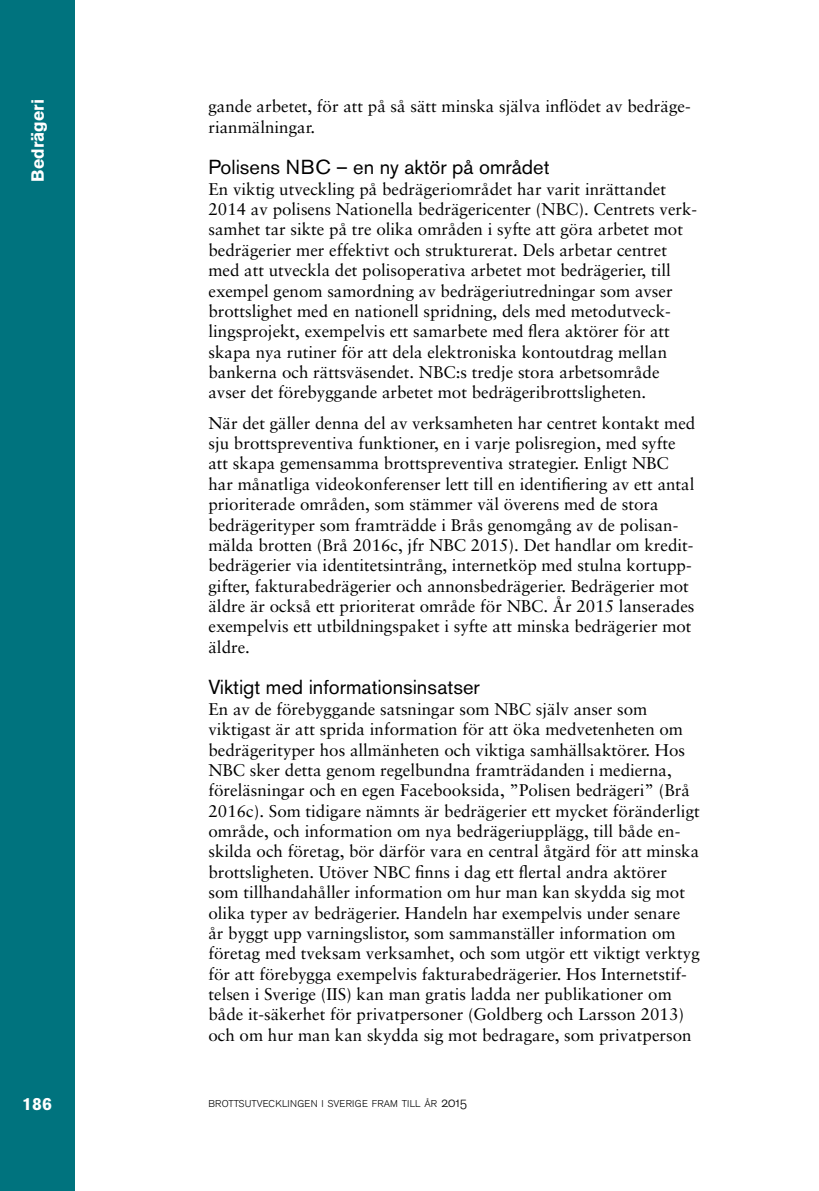
<style>
.page{position:relative;width:819px;height:1191px;background:#fff}
.page>*{position:absolute;margin:0;border:0;box-sizing:border-box;transform-origin:0 0}
.t1{font:20.12px "Akzidenz Grotesk BE";color:#000}
.t2{font:700 17.5px "Akzidenz Grotesk BE";color:#fff}
.t3{font:16.97px/20.3px "Sabon";color:#000}
.t4{font:9.8px "Akzidenz Grotesk BE Light Os F";letter-spacing:.02em;color:#000}
.s1{font-size:14px}
</style>
<div class="page">
<div style="left:0;top:0;width:74px;height:1191px;background:#00737e"></div>
<p class="t2" style="left:28px;top:182px;width:84px;rotate:-90deg">Bedrägeri</p>
<p class="t3" style="left:208px;top:96px;width:483px">gande arbetet, för att på så sätt minska själva inflödet av bedräge&shy;rianmälningar.</p>
<p class="t1" style="left:208px;top:155px;width:342px">Polisens NBC – en ny aktör på området</p>
<p class="t3" style="left:208px;top:178px;width:490px">En viktig utveckling på bedrägeriområdet har varit inrättandet 2014 av polisens Nationella bedrägericenter (NBC). Centrets verk&shy;samhet tar sikte på tre olika områden i syfte att göra arbetet mot bedrägerier mer effektivt och strukturerat. Dels arbetar centret med att utveckla det polisoperativa arbetet mot bedrägerier, till exempel genom samordning av bedrägeriutredningar som avser brottslighet med en nationell spridning, dels med metodutveck&shy;lingsprojekt, exempelvis ett samarbete med flera aktörer för att skapa nya rutiner för att dela elektroniska kontoutdrag mellan bankerna och rättsväsendet. NBC:s tredje stora arbetsområde avser det förebyggande arbetet mot bedrägeribrottsligheten.</p>
<p class="t3" style="left:208px;top:412px;width:488px">När det gäller denna del av verksamheten har centret kontakt med sju brottspreventiva funktioner, en i varje polisregion, med syfte att skapa gemensamma brottspreventiva strategier. Enligt NBC har månatliga videokonferenser lett till en identifiering av ett antal prioriterade områden, som stämmer väl överens med de stora bedrägerityper som framträdde i Brås genomgång av de polisan&shy;mälda brotten (Brå 2016c, jfr NBC 2015). Det handlar om kredit&shy;bedrägerier via identitetsintrång, internetköp med stulna kortupp&shy;gifter, fakturabedrägerier och annonsbedrägerier. Bedrägerier mot äldre är också ett prioriterat område för NBC. År 2015 lanserades exempelvis ett utbildningspaket i syfte att minska bedrägerier mot äldre.</p>
<p class="t1" style="left:208px;top:675px;width:273px">Viktigt med informationsinsatser</p>
<p class="t3" style="left:208px;top:698px;width:493px">En av de förebyggande satsningar som NBC själv anser som viktigast är att sprida information för att öka medvetenheten om bedrägerityper hos allmänheten och viktiga samhällsaktörer. Hos NBC sker detta genom regelbundna framträdanden i medierna, föreläsningar och en egen Facebooksida, ”Polisen bedrägeri” (Brå 2016c). Som tidigare nämnts är bedrägerier ett mycket föränderligt område, och information om nya bedrägeriupplägg, till både en&shy;skilda och företag, bör därför vara en central åtgärd för att minska brottsligheten. Utöver NBC finns i dag ett flertal andra aktörer som tillhandahåller information om hur man kan skydda sig mot olika typer av bedrägerier. Handeln har exempelvis under senare<br>år byggt upp varningslistor, som sammanställer information om företag med tveksam verksamhet, och som utgör ett viktigt verktyg för att förebygga exempelvis fakturabedrägerier. Hos Internetstif&shy;telsen i Sverige (IIS) kan man gratis ladda ner publikationer om både it-säkerhet för privatpersoner (Goldberg och Larsson 2013) och om hur man kan skydda sig mot bedragare, som privatperson</p>
<p class="t2" style="left:22px;top:1093px;width:31px">186</p>
<p class="t4" style="left:208px;top:1098px;width:260px">BROTTSUTVECKLINGEN I SVERIGE FRAM TILL ÅR <span class="s1">2015</span></p>
</div>
